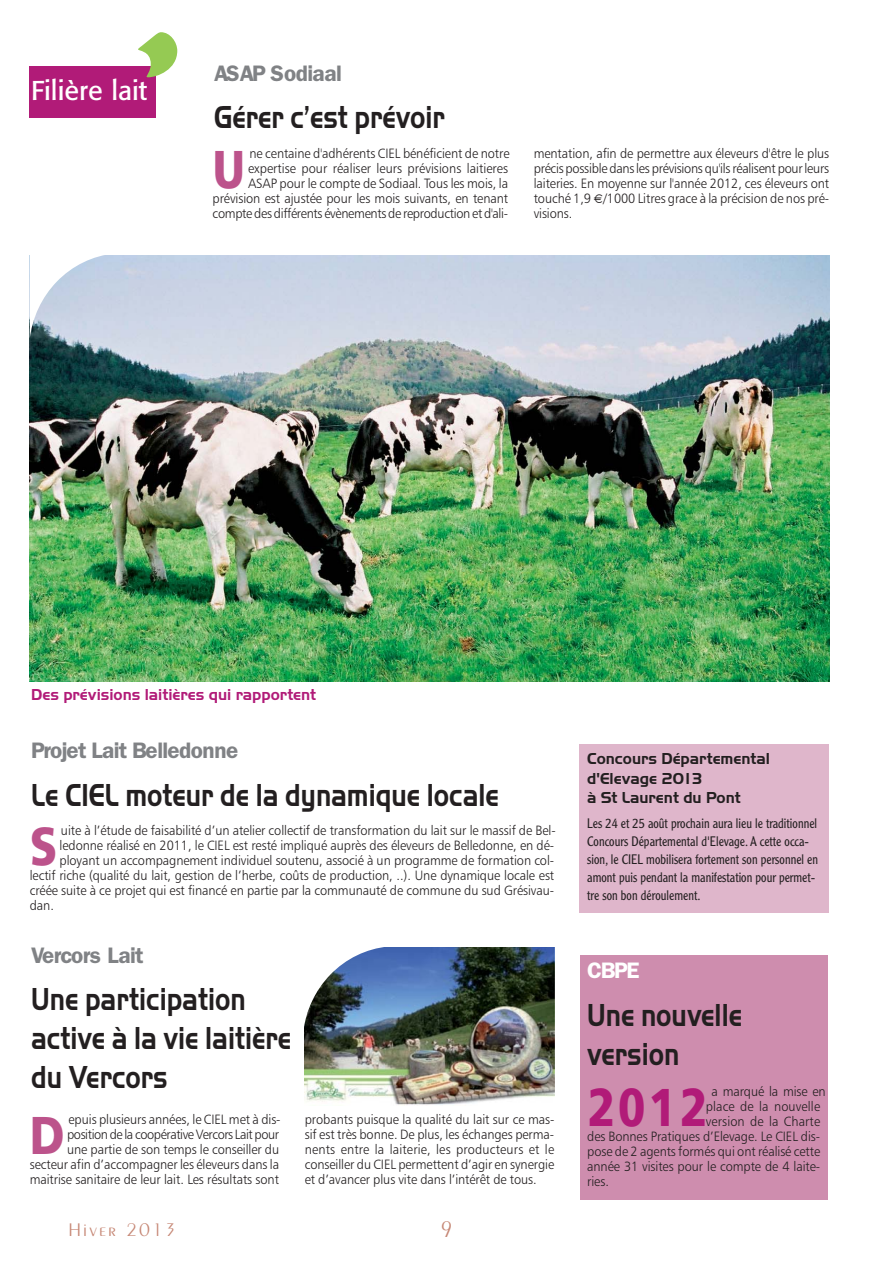
<style>
.page{position:relative;width:893px;height:1263px;background:#fff}
.page>*{position:absolute;margin:0;border:0;box-sizing:border-box;transform-origin:0 0}
.t1{font:163.5px "Hobo";color:#95ca53}
.t2{font:53.4px "Humanist 777 BT Black B";color:#b11b78;scale:.85 1}
.t3{font:53.4px "Humanist 777 BT Black B";color:#bc538b;scale:.85 1}
.t4{font:700 33px/39px "Handel Gothic EF";color:#231f20;scale:.8 1}
.t5{font:27px "Formata";color:#fff}
.t6{font:300 24px "Peignot";color:#c68775}
.t7{font:600 22.5px "Franklin Gothic";letter-spacing:-.02em;color:#808285}
.t8{font:600 22.5px "Franklin Gothic";color:#fff}
.t9{font:300 19.5px "Peignot";letter-spacing:.11em;color:#c68775}
.t10{font:700 16.5px/19.5px "Handel Gothic EF";color:#231f20;scale:.95 1}
.t11{font:700 16.5px "Handel Gothic EF";color:#b11b78;scale:.95 1}
.t12{font:13.5px/15px "Humanist 777 BT Light B";letter-spacing:-.005em;color:#231f20;text-align:right;scale:.95 1}
.t13{font:300 13.5px/18px "Clearface Gothic LH";color:#231f20;scale:.95 1}
</style>
<div class="page">
<div style="left:30px;top:67px;width:126px;height:51px;background:#b11b78"></div>
<img style="left:30px;top:256px;width:799px;height:426px">
<img style="left:304px;top:947px;width:250px;height:158px">
<div style="left:580px;top:744px;width:249px;height:169px;background:#dfb6cb"></div>
<img style="left:304px;top:947px;width:84px;height:84px">
<svg style="left:30px;top:255px;width:85px;height:83px"></svg>
<div style="left:580px;top:955px;width:248px;height:129px;background:#ce8dae"></div>
<div style="left:580px;top:1078px;width:248px;height:121px;background:#ce8dae"></div>
<h1 class="t1" style="left:130px;top:19px;width:57px">’</h1>
<h3 class="t5" style="left:31px;top:78px;width:118px">Filière lait</h3>
<h3 class="t7" style="left:214px;top:65px;width:129px">ASAP Sodiaal</h3>
<h3 class="t4" style="left:214px;top:101px;width:290px">Gérer c’est prévoir</h3>
<h2 class="t3" style="left:213px;top:143px;width:40px">U</h2>
<p class="t12" style="left:213px;top:147px;width:314px">ne centaine d'adhérents CIEL bénéficient de notre expertise pour réaliser leurs prévisions laitieres<br>ASAP pour le compte de Sodiaal. Tous les mois, la prévision est ajustée pour les mois suivants, en tenant compte des différents évènements de reproduction et d'ali-</p>
<p class="t12" style="left:534px;top:147px;width:313px;text-align:justify">mentation, afin de permettre aux éleveurs d'être le plus précis possible dans les prévisions qu'ils réalisent pour leurs laiteries. En moyenne sur l'année 2012, ces éleveurs ont touché 1,9 /1000 Litres grace à la précision de nos pré&shy;visions.</p>
<p class="t11" style="left:31px;top:688px;width:302px">Des prévisions laitières qui rapportent</p>
<h3 class="t7" style="left:31px;top:743px;width:208px">Projet Lait Belledonne</h3>
<h3 class="t4" style="left:31px;top:778px;width:586px">Le CIEL moteur de la dynamique locale</h3>
<h2 class="t3" style="left:30px;top:820px;width:34px">S</h2>
<p class="t12" style="left:61px;top:824px;width:522px">uite à l’étude de faisabilité d’un atelier collectif de transformation du lait sur le massif de Bel-</p>
<p class="t12" style="left:60px;top:839px;width:522px">ledonne réalisé en 2011, le CIEL est resté impliqué auprès des éleveurs de Belledonne, en dé-</p>
<p class="t12" style="left:60px;top:854px;width:522px">ployant un accompagnement individuel soutenu, associé à un programme de formation col-</p>
<p class="t12" style="left:30px;top:869px;width:554px">lectif riche (qualité du lait, gestion de l’herbe, coûts de production, ..). Une dynamique locale est</p>
<p class="t12" style="left:30px;top:884px;width:554px">créée suite à ce projet qui est financé en partie par la communauté de commune du sud Grésivau-</p>
<p class="t12" style="left:30px;top:899px;width:27px">dan.</p>
<h3 class="t7" style="left:31px;top:947px;width:114px">Vercors Lait</h3>
<h3 class="t4" style="left:31px;top:983px;width:327px">Une participation active à la vie laitière du Vercors</h3>
<p class="t12" style="left:30px;top:1113px;width:266px">epuis plusieurs années, le CIEL met à dis&shy;position de la coopérative Vercors Lait pour<br>une partie de son temps le conseiller du secteur afin d’accompagner les éleveurs dans la maitrise sanitaire de leur lait. Les résultats sont</p>
<p class="t12" style="left:305px;top:1113px;width:264px;text-align:justify">probants puisque la qualité du lait sur ce mas&shy;sif est très bonne. De plus, les échanges perma&shy;nents entre la laiterie, les producteurs et le conseiller du CIEL permettent d’agir en synergie et d’avancer plus vite dans l’intérêt de tous.</p>
<h2 class="t3" style="left:30px;top:1109px;width:42px">D</h2>
<h3 class="t9" style="left:68px;top:1222px;width:109px">Hiver 2013</h3>
<h3 class="t6" style="left:440px;top:1220px;width:15px">9</h3>
<p class="t10" style="left:587px;top:750px;width:194px">Concours Départemental d'Elevage 2013<br>à St Laurent du Pont</p>
<p class="t13" style="left:587px;top:815px;width:245px">Les 24 et 25 août prochain aura lieu le traditionnel Concours Départemental d'Elevage. A cette occa&shy;sion, le CIEL mobilisera fortement son personnel en amont puis pendant la manifestation pour permet&shy;tre son bon déroulement.</p>
<h3 class="t8" style="left:587px;top:962px;width:54px">CBPE</h3>
<h3 class="t4" style="left:587px;top:998px;width:195px">Une nouvelle version</h3>
<h2 class="t2" style="left:587px;top:1080px;width:143px">2012</h2>
<p class="t12" style="left:711px;top:1084px;width:122px">a marqué la mise en</p>
<p class="t12" style="left:706px;top:1099px;width:122px">place de la nouvelle</p>
<p class="t12" style="left:706px;top:1114px;width:122px">version de la Charte</p>
<p class="t12" style="left:587px;top:1129px;width:247px">des Bonnes Pratiques d’Elevage. Le CIEL dis-</p>
<p class="t12" style="left:587px;top:1144px;width:247px">pose de 2 agents formés qui ont réalisé cette</p>
<p class="t12" style="left:587px;top:1159px;width:247px">année 31 visites pour le compte de 4 laite-</p>
<p class="t12" style="left:587px;top:1174px;width:24px">ries.</p>
</div>
